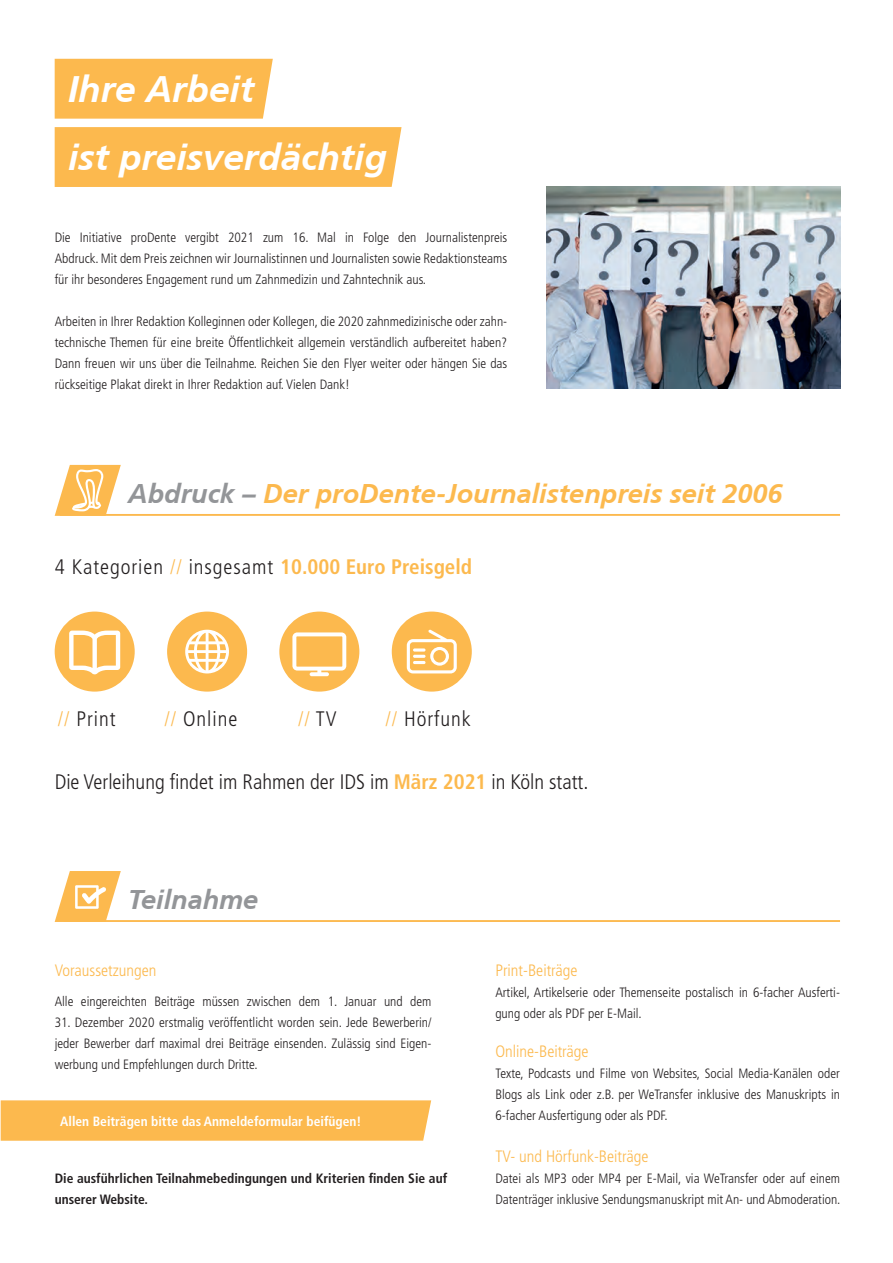
<style>
.page{position:relative;width:893px;height:1263px;background:#fff}
.page>*{position:absolute;margin:0;border:0;box-sizing:border-box;transform-origin:0 0}
.t1{font:italic 700 36.75px/67.5px "Frutiger CE";color:#fff}
.t2{font:italic 700 27px "Frutiger CE";color:#fcb94e}
.t3{font:italic 700 27px "Frutiger CE";color:#939598}
.t4{font:300 condensed 21px "Frutiger LT Std";color:#231f20}
.t5{font:300 condensed 21px "Frutiger LT Std";letter-spacing:.045em;color:#231f20}
.t6{font:300 condensed 21px "Frutiger LT Std";color:#fcb94e}
.t7{font:300 condensed 16.5px "Frutiger LT Std";color:#fcb94e}
.t8{font:300 condensed 13.5px/21px "Frutiger LT Std";color:#231f20;text-align:justify}
.t9{font:700 condensed 13.5px/21px "Frutiger LT Std";color:#231f20}
.t10{font:700 condensed 13.5px "Frutiger LT Std";color:#fff}
.s1{color:#939598}
.s2{color:#fcb94e}
.s3{font-weight:700;color:#fcb94e}
.s4{color:#231f20}
</style>
<div class="page">
<div style="left:55px;top:127px;width:347px;height:60px;background:#fcb94e"></div>
<div style="left:1px;top:1100px;width:430px;height:41px;background:#fcb94e"></div>
<div style="left:55px;top:59px;width:218px;height:60px;background:#fcb94e"></div>
<img style="left:547px;top:187px;width:293px;height:202px">
<hr style="left:64px;top:920px;width:776px;height:2px;background:#fcb94e">
<hr style="left:60px;top:514px;width:780px;height:2px;background:#fcb94e">
<svg style="left:55px;top:871px;width:66px;height:51px"></svg>
<div style="left:167px;top:611px;width:80px;height:81px;background:#fcb94e;border-radius:50%"></div>
<svg style="left:185px;top:630px;width:44px;height:43px"></svg>
<div style="left:55px;top:611px;width:80px;height:81px;background:#fcb94e;border-radius:50%"></div>
<svg style="left:69px;top:631px;width:51px;height:43px"></svg>
<div style="left:279px;top:611px;width:80px;height:81px;background:#fcb94e;border-radius:50%"></div>
<svg style="left:292px;top:632px;width:54px;height:44px"></svg>
<div style="left:392px;top:611px;width:80px;height:81px;background:#fcb94e;border-radius:50%"></div>
<svg style="left:407px;top:629px;width:50px;height:44px"></svg>
<svg style="left:55px;top:465px;width:66px;height:51px"></svg>
<h1 class="t1" style="left:68px;top:56px;width:320px">Ihre Arbeit<br>ist preisverdächtig</h1>
<p class="t8" style="left:55px;top:227px;width:454px">Die Initiative proDente vergibt 2021 zum 16. Mal in Folge den Journalistenpreis Abdruck. Mit dem Preis zeichnen wir Journalistinnen und Journalisten sowie Redaktionsteams für ihr besonderes Engagement rund um Zahnmedizin und Zahntechnik aus.</p>
<p class="t8" style="left:55px;top:311px;width:454px">Arbeiten in Ihrer Redaktion Kolleginnen oder Kollegen, die 2020 zahnmedizinische oder zahn&shy;technische Themen für eine breite Öffentlichkeit allgemein verständlich aufbereitet haben?<br>Dann freuen wir uns über die Teilnahme. Reichen Sie den Flyer weiter oder hängen Sie das rückseitige Plakat direkt in Ihrer Redaktion auf. Vielen Dank!</p>
<h2 class="t2" style="left:128px;top:478px;width:656px"><span class="s1">Abdruck –</span> Der proDente-Journalistenpreis seit 2006</h2>
<h3 class="t5" style="left:55px;top:555px;width:419px">4 Kategorien <span class="s2">//</span> insgesamt <span class="s3">10.000 Euro Preisgeld</span></h3>
<h3 class="t4" style="left:58px;top:706px;width:59px"><span class="s2">//</span> Print</h3>
<h3 class="t4" style="left:164px;top:706px;width:74px"><span class="s2">//</span> Online</h3>
<h3 class="t6" style="left:298px;top:706px;width:40px">// <span class="s4">TV</span></h3>
<h3 class="t5" style="left:385px;top:706px;width:87px"><span class="s2">//</span> Hörfunk</h3>
<h3 class="t4" style="left:55px;top:770px;width:535px">Die Verleihung findet im Rahmen der IDS im <span class="s3">März 2021</span> in Köln statt.</h3>
<h2 class="t3" style="left:128px;top:883px;width:132px">Teilnahme</h2>
<p class="t7" style="left:55px;top:961px;width:103px">Voraussetzungen</p>
<p class="t8" style="left:55px;top:990px;width:378px">Alle eingereichten Beiträge müssen zwischen dem 1. Januar und dem</p>
<p class="t8" style="left:55px;top:1011px;width:378px">31. Dezember 2020 erstmalig veröffentlicht worden sein. Jede Bewerberin/ jeder Bewerber darf maximal drei Beiträge einsenden. Zulässig sind Eigen&shy;werbung und Empfehlungen durch Dritte.</p>
<p class="t10" style="left:60px;top:1113px;width:303px">Allen Beiträgen bitte das Anmeldeformular beifügen!</p>
<p class="t9" style="left:55px;top:1168px;width:394px">Die ausführlichen Teilnahmebedingungen und Kriterien finden Sie auf unserer Website.</p>
<p class="t7" style="left:495px;top:960px;width:84px">Print-Beiträge</p>
<p class="t8" style="left:495px;top:982px;width:346px">Artikel, Artikelserie oder Themenseite postalisch in 6-facher Ausferti&shy;gung oder als PDF per E-Mail.</p>
<p class="t7" style="left:495px;top:1042px;width:95px">Online-Beiträge</p>
<p class="t8" style="left:495px;top:1063px;width:346px">Texte, Podcasts und Filme von Websites, Social Media-Kanälen oder Blogs als Link oder z.B. per WeTransfer inklusive des Manuskripts in 6-facher Ausfertigung oder als PDF.</p>
<p class="t7" style="left:495px;top:1147px;width:155px">TV- und Hörfunk-Beiträge</p>
<p class="t8" style="left:495px;top:1168px;width:347px">Datei als MP3 oder MP4 per E-Mail, via WeTransfer oder auf einem<br>Datenträger inklusive Sendungsmanuskript mit An- und Abmoderation.</p>
</div>
